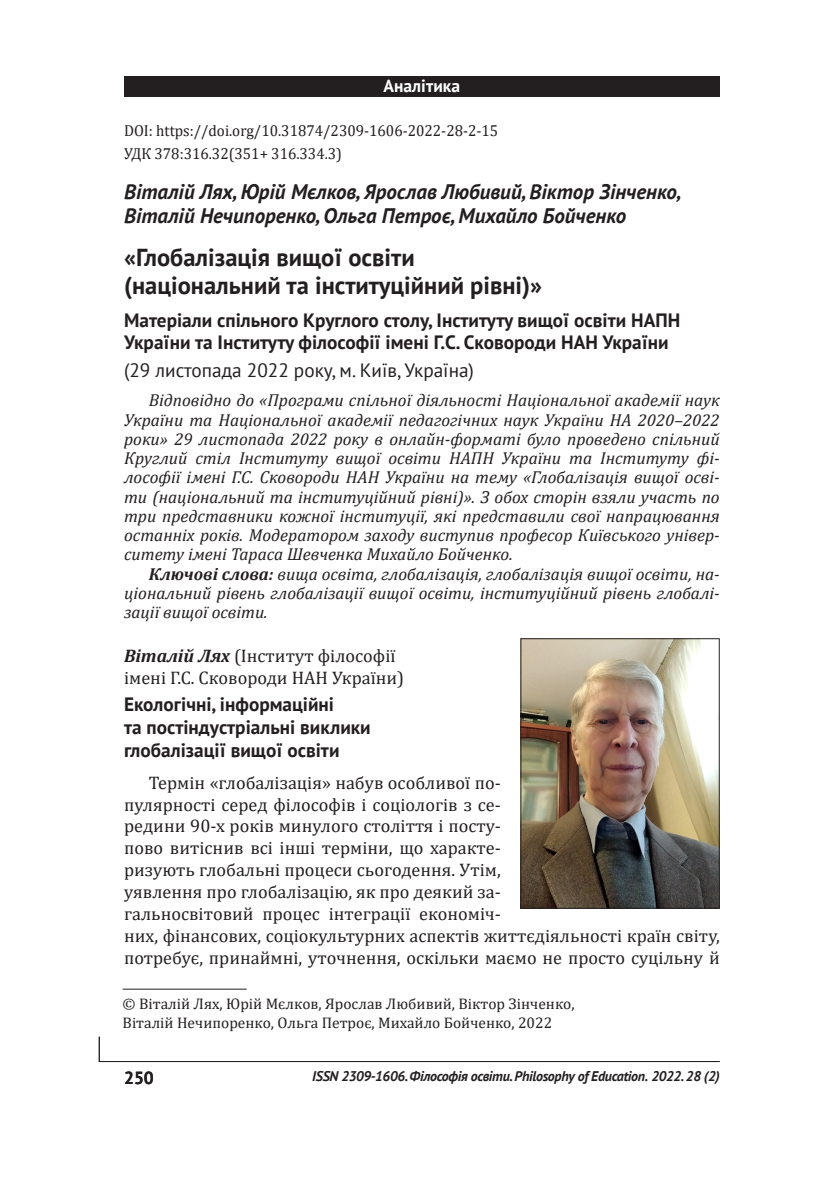
<style>
.page{position:relative;width:819px;height:1191px;background:#fff}
.page>*{position:absolute;margin:0;border:0;box-sizing:border-box;transform-origin:0 0}
.Заголовок_основной{font:700 24.5px/28px "PT Sans";color:#231f20}
.Заголовок_автор{font:italic 700 21px/24.5px "PT Sans";color:#231f20}
.Заголовок_малый{font:700 19.25px/22.8px "PT Sans";color:#231f20}
.Заголовок_малый-2{font:19.25px "PT Sans";color:#231f20}
.ОСНОВНОЙ_ТЕКСТ{font:18.2px/21.9px "Cambria";color:#231f20}
.Основной_текст_без_а{font:18.2px/21.9px "Cambria";color:#231f20}
.Рубрика_БЕЛАЯ{font:700 17.5px "PT Sans";color:#fff}
.t1{font:700 17.5px "PT Sans";color:#231f20}
.Аннотация{font:italic 17.32px/19.2px "Cambria";color:#231f20;text-align:justify}
.УДК_ДОИ{font:15.92px "Cambria";color:#231f20;scale:.95 1}
.Авт_знак{font:15.4px/18.6px "Cambria";color:#231f20}
.t2{font:italic 700 14px "PT Sans";letter-spacing:-.02em;color:#231f20}
.s1{font-weight:700}
.s2{font-weight:700;font-style:italic}
</style>
<div class="page">
<hr style="left:99px;top:1061px;width:620px;height:1px;background:#231f20">
<svg style="left:99px;top:1036px;width:1px;height:25px"></svg>
<div style="left:124px;top:76px;width:595px;height:21px;background:#231f20"></div>
<img style="left:522px;top:640px;width:195px;height:266px">
<div style="left:520px;top:638px;width:199px;height:270px;border:1px solid #231f20"></div>
<hr style="left:123px;top:988px;width:124px;height:1px;background:#231f20">
<p class="Рубрика_БЕЛАЯ" style="left:383px;top:75px;width:78px">Аналітика</p>
<p class="УДК_ДОИ" style="left:124px;top:122px;width:395px">DOI: https://doi.org/10.31874/2309-1606-2022-28-2-15</p>
<p class="УДК_ДОИ" style="left:124px;top:144px;width:231px">УДК 378:316.32(351+ 316.334.3)</p>
<p class="Заголовок_автор" style="left:124px;top:179px;width:558px">Віталій Лях, Юрій Мєлков, Ярослав Любивий, Віктор Зінченко,<br>Віталій Нечипоренко, Ольга Петроє, Михайло Бойченко</p>
<p class="Заголовок_основной" style="left:124px;top:243px;width:419px">«Глобалізація вищої освіти (національний та інституційний рівні)»</p>
<p class="Заголовок_малый" style="left:124px;top:308px;width:557px">Матеріали спільного Круглого столу, Інституту вищої освіти НАПН<br>України та Інституту філософії імені Г.С. Сковороди НАН України</p>
<p class="Заголовок_малый-2" style="left:124px;top:358px;width:351px">(29 листопада 2022 року, м. Київ, Україна)</p>
<p class="Аннотация" style="left:124px;top:390px;width:597px;text-indent:25px">Відповідно до «Програми спільної діяльності Національної академії наук України та Національної академії педагогічних наук України НА 2020–2022 роки» 29 листопада 2022 року в онлайн-форматі було проведено спільний Круглий стіл Інституту вищої освіти НАПН України та Інституту фі&shy;лософії імені Г.С. Сковороди НАН України на тему «Глобалізація вищої осві&shy;ти (національний та інституційний рівні)». З обох сторін взяли участь по три представники кожної інституції, які представили свої напрацювання останніх років. Модератором заходу виступив професор Київського універ&shy;ситету імені Тараса Шевченка Михайло Бойченко.</p>
<p class="Аннотация" style="left:124px;top:563px;width:597px;text-indent:25px"><span class="s1">Ключові слова:</span> вища освіта, глобалізація, глобалізація вищої освіти, на&shy;ціональний рівень глобалізації вищої освіти, інституційний рівень глобалі&shy;зації вищої освіти.</p>
<p class="Основной_текст_без_а" style="left:124px;top:644px;width:282px"><span class="s2">Віталій Лях</span> (Інститут філософії імені Г.С. Сковороди НАН України)</p>
<p class="Заголовок_малый" style="left:124px;top:693px;width:248px">Екологічні, інформаційні<br>та постіндустріальні виклики глобалізації вищої освіти</p>
<p class="ОСНОВНОЙ_ТЕКСТ" style="left:124px;top:771px;width:597px;text-indent:25px">Термін «глобалізація» набув особливої по-<br>пулярності серед філософів і соціологів з се-<br>редини 90-х років минулого століття і посту-<br>пово витіснив всі інші терміни, що характе-<br>ризують глобальні процеси сьогодення. Утім,<br>уявлення про глобалізацію, як про деякий за-<br>гальносвітовий процес інтеграції економіч-<br>них, фінансових, соціокультурних аспектів життєдіяльності країн світу, потребує, принаймні, уточнення, оскільки маємо не просто суцільну й</p>
<p class="Авт_знак" style="left:123px;top:994px;width:453px">© Віталій Лях, Юрій Мєлков, Ярослав Любивий, Віктор Зінченко,<br>Віталій Нечипоренко, Ольга Петроє, Михайло Бойченко, 2022</p>
<p class="t1" style="left:124px;top:1066px;width:31px">250</p>
<p class="t2" style="left:312px;top:1067px;width:409px">ISSN 2309-1606. Філософія освіти. Philosophy of Education. 2022. 28 (2)</p>
</div>
